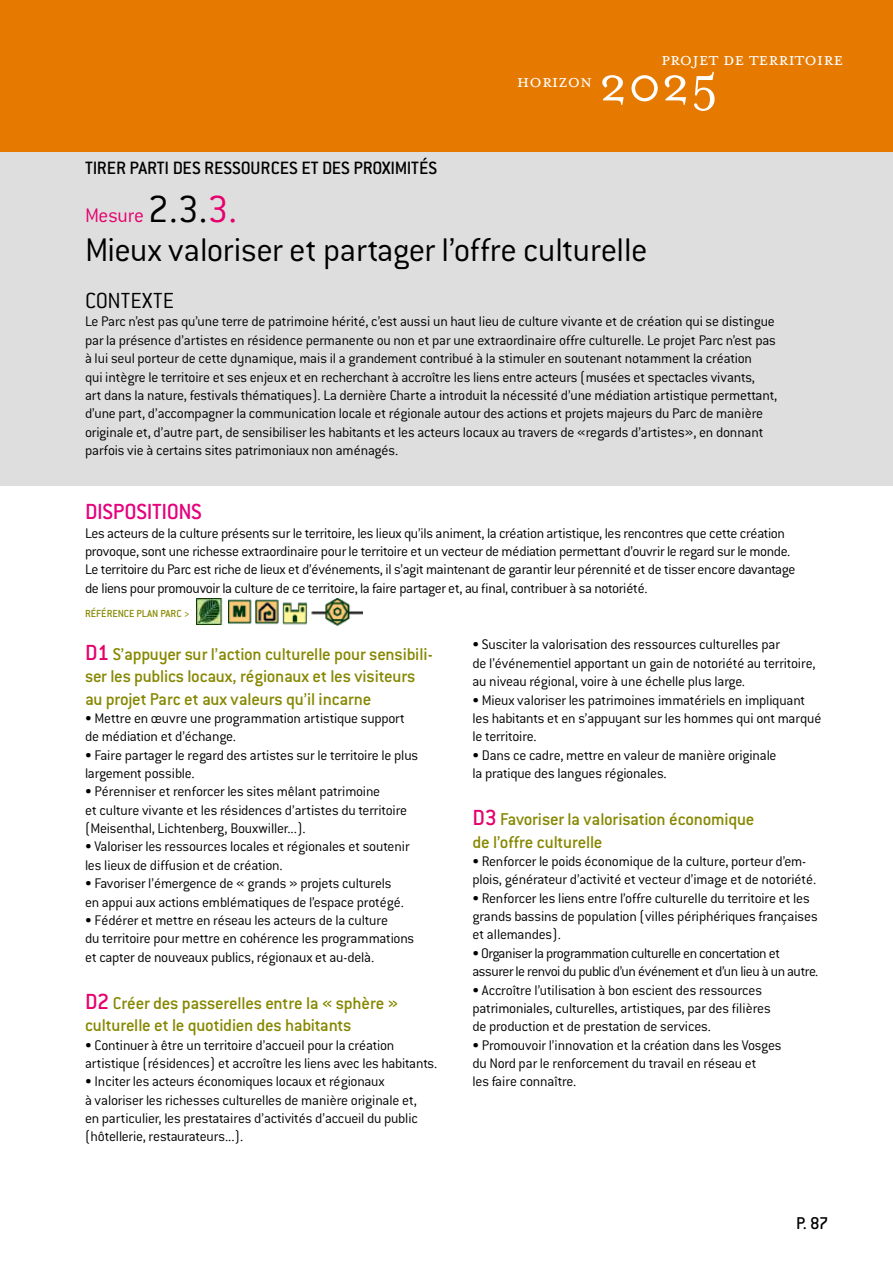
<style>
.page{position:relative;width:893px;height:1263px;background:#fff}
.page>*{position:absolute;margin:0;border:0;box-sizing:border-box;transform-origin:0 0}
.t1{font:56.1px "Mrs Eaves Roman";color:#fff}
.t2{font:300 36px "Conduit ITC";letter-spacing:-.01em;color:#000}
.t3{font:500 24px "Conduit ITC";color:#e6007d}
.t4{font:300 24px "Conduit ITC";color:#000}
.t5{font:300 21.6px "Conduit ITC";color:#e6006d}
.t6{font:20.55px "Mrs Eaves Small Caps";color:#fff}
.t7{font:500 19.65px "Conduit ITC";color:#000}
.t8{font:500 18.75px/22.5px "Conduit ITC";letter-spacing:-.015em;color:#868700}
.t9{font:500 18.75px "Conduit ITC";color:#000}
.t10{font:300 15.3px/18.3px "Conduit ITC";letter-spacing:-.01em;color:#000}
.t11{font:300 15.3px/18.3px "Conduit ITC";letter-spacing:-.035em;color:#000}
.t12{font:500 11.25px "Conduit ITC";color:#868700}
.s1{font-size:41.4px;color:#000}
.s2{font-size:41.4px}
.s3{font-size:24px;color:#e6006d}
</style>
<div class="page">
<div style="left:0;top:0;width:893px;height:153px;background:#e67900"></div>
<div style="left:0;top:152px;width:893px;height:334px;background:#dededf"></div>
<img style="left:196px;top:599px;width:27px;height:25px">
<img style="left:229px;top:599px;width:134px;height:27px">
<h3 class="t6" style="left:661px;top:48px;width:184px">projet de territoire</h3>
<p class="t7" style="left:85px;top:157px;width:354px">Tirer parti des ressources et des proximités</p>
<h1 class="t1" style="left:599px;top:53px;width:121px">2025</h1>
<h3 class="t6" style="left:517px;top:70px;width:77px">horizon</h3>
<h3 class="t5" style="left:85px;top:203px;width:154px">Mesure <span class="s1">2.3.</span><span class="s2">3.</span></h3>
<h2 class="t2" style="left:85px;top:230px;width:564px">Mieux valoriser et partager l’offre culturelle</h2>
<h3 class="t4" style="left:85px;top:288px;width:12px">CONTE</h3>
<h3 class="t4" style="left:142px;top:288px;width:23px">XTE</h3>
<p class="t10" style="left:85px;top:313px;width:694px">Le Parc n’est pas qu’une terre de patrimoine hérité, c’est aussi un haut lieu de culture vivante et de création qui se distingue par la présence d’artistes en résidence permanente ou non et par une extraordinaire offre culturelle. Le projet Parc n’est pas à lui seul porteur de cette dynamique, mais il a grandement contribué à la stimuler en soutenant notamment la création<br>qui intègre le territoire et ses enjeux et en recherchant à accroître les liens entre acteurs (musées et spectacles vivants,<br>art dans la nature, festivals thématiques). La dernière Charte a introduit la nécessité d’une médiation artistique permettant, d’une part, d’accompagner la communication locale et régionale autour des actions et projets majeurs du Parc de manière originale et, d’autre part, de sensibiliser les habitants et les acteurs locaux au travers de «regards d’artistes», en donnant parfois vie à certains sites patrimoniaux non aménagés.</p>
<h3 class="t3" style="left:85px;top:498px;width:50px">DISPOSITIONS</h3>
<p class="t10" style="left:85px;top:524px;width:712px">Les acteurs de la culture présents sur le territoire, les lieux qu’ils animent, la création artistique, les rencontres que cette création provoque, sont une richesse extraordinaire pour le territoire et un vecteur de médiation permettant d’ouvrir le regard sur le monde.<br>Le territoire du Parc est riche de lieux et d’événements, il s’agit maintenant de garantir leur pérennité et de tisser encore davantage de liens pour promouvoir la culture de ce territoire, la faire partager et, au final, contribuer à sa notoriété.</p>
<p class="t12" style="left:85px;top:607px;width:106px">Référence Plan Parc &gt;</p>
<p class="t8" style="left:85px;top:642px;width:349px"><span class="s3">D1</span> S’appuyer sur l’action culturelle pour sensibili&shy;ser les publics locaux, régionaux et les visiteurs au projet Parc et aux valeurs qu’il incarne</p>
<p class="t10" style="left:85px;top:709px;width:321px">• Mettre en œuvre une programmation artistique support de médiation et d’échange.</p>
<p class="t10" style="left:85px;top:746px;width:335px">• Faire partager le regard des artistes sur le territoire le plus largement possible.</p>
<p class="t10" style="left:85px;top:782px;width:324px">• Pérenniser et renforcer les sites mêlant patrimoine<br>et culture vivante et les résidences d’artistes du territoire (Meisenthal, Lichtenberg, Bouxwiller...).</p>
<p class="t10" style="left:85px;top:837px;width:326px">• Valoriser les ressources locales et régionales et soutenir les lieux de diffusion et de création.</p>
<p class="t10" style="left:85px;top:874px;width:321px">• Favoriser l’émergence de « grands » projets culturels en appui aux actions emblématiques de l’espace protégé.</p>
<p class="t10" style="left:85px;top:911px;width:331px">• Fédérer et mettre en réseau les acteurs de la culture<br>du territoire pour mettre en cohérence les programmations et capter de nouveaux publics, régionaux et au-delà.</p>
<p class="t8" style="left:85px;top:991px;width:315px"><span class="s3">D2</span> Créer des passerelles entre la « sphère » culturelle et le quotidien des habitants</p>
<p class="t10" style="left:85px;top:1036px;width:354px">• Continuer à être un territoire d’accueil pour la création artistique (résidences) et accroître les liens avec les habitants.</p>
<p class="t10" style="left:85px;top:1072px;width:334px">• I nciter les acteurs économiques locaux et régionaux<br>à valoriser les richesses culturelles de manière originale et, en particulier, les prestataires d’activités d’accueil du public (hôtellerie, restaurateurs...).</p>
<p class="t10" style="left:472px;top:635px;width:344px">• Susciter la valorisation des ressources culturelles par<br>de l’événementiel apportant un gain de notoriété au territoire, au niveau régional, voire à une échelle plus large.</p>
<p class="t10" style="left:472px;top:691px;width:350px">• Mieux valoriser les patrimoines immatériels en impliquant les habitants et en s’appuyant sur les hommes qui ont marqué le territoire.</p>
<p class="t10" style="left:472px;top:746px;width:306px">• Dans ce cadre, mettre en valeur de manière originale la pratique des langues régionales.</p>
<p class="t8" style="left:472px;top:808px;width:283px"><span class="s3">D3</span> Favoriser la valorisation économique de l’offre culturelle</p>
<p class="t10" style="left:472px;top:852px;width:345px">• Renforcer le poids économique de la culture, porteur d’em&shy;plois, générateur d’activité et vecteur d’image et de notoriété.</p>
<p class="t10" style="left:472px;top:889px;width:347px">• Renforcer les liens entre l’offre culturelle du territoire et les grands bassins de population (villes périphériques françaises et allemandes).</p>
<p class="t11" style="left:472px;top:944px;width:347px">• Organiser la programmation culturelle en concertation et assurerle renvoi du public d’un événement et d’un lieu à un autre.</p>
<p class="t10" style="left:472px;top:981px;width:300px">• Accroître l’utilisation à bon escient des ressources patrimoniales, culturelles, artistiques, par des filières de production et de prestation de services.</p>
<p class="t10" style="left:472px;top:1036px;width:311px">• Promouvoir l’innovation et la création dans les Vosges du Nord par le renforcement du travail en réseau et<br>les faire connaître.</p>
<p class="t9" style="left:796px;top:1213px;width:34px">P. 87</p>
</div>
